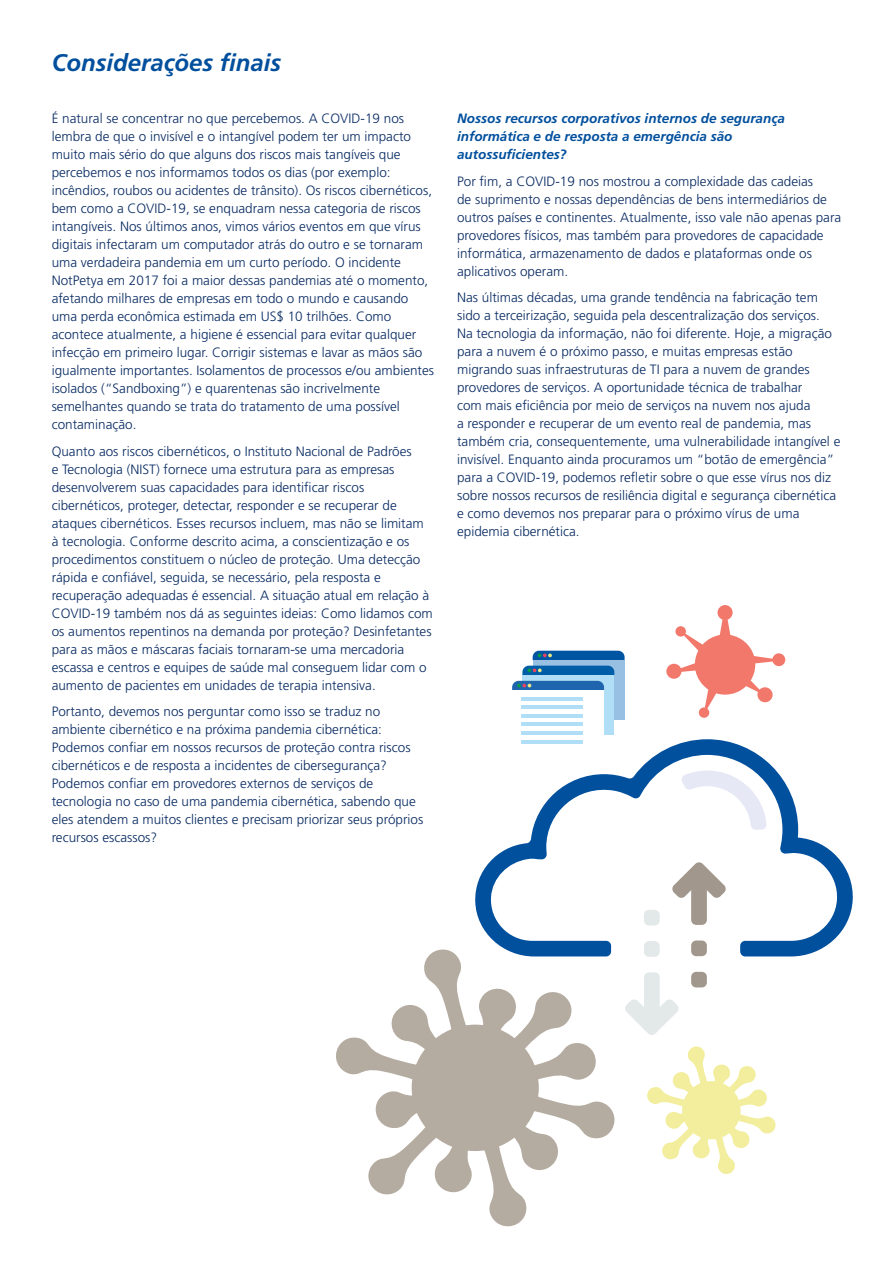
<style>
.page{position:relative;width:893px;height:1263px;background:#fff}
.page>*{position:absolute;margin:0;border:0;box-sizing:border-box;transform-origin:0 0}
.Texto{font:italic 700 24px "Frutiger LT Std";color:#004f9d}
.Texto-2{font:300 13.5px/18px "Frutiger LT Std";color:#082a62}
.Texto-3{font:italic 700 13.5px/18px "Frutiger LT Std";color:#004f9d}
</style>
<div class="page">
<svg style="left:336px;top:949px;width:279px;height:278px"></svg>
<div style="left:412px;top:1025px;width:127px;height:126px;background:#b4aba1;border-radius:50%"></div>
<svg style="left:647px;top:1046px;width:129px;height:128px"></svg>
<div style="left:682px;top:1081px;width:59px;height:58px;background:#f2ee9d;border-radius:50%"></div>
<svg style="left:474px;top:739px;width:379px;height:217px"></svg>
<svg style="left:681px;top:770px;width:86px;height:60px"></svg>
<div style="left:644px;top:941px;width:16px;height:16px;background:#e3e8e8;border-radius:5px"></div>
<div style="left:644px;top:910px;width:16px;height:15px;background:#e3e8e8;border-radius:5px"></div>
<svg style="left:625px;top:972px;width:54px;height:63px"></svg>
<div style="left:691px;top:940px;width:16px;height:16px;background:#a2978c;border-radius:5px"></div>
<div style="left:691px;top:972px;width:16px;height:15px;background:#a2978c;border-radius:5px"></div>
<svg style="left:672px;top:862px;width:54px;height:63px"></svg>
<svg style="left:533px;top:651px;width:92px;height:9px"></svg>
<div style="left:533px;top:660px;width:92px;height:60px;background:#97c0e2"></div>
<svg style="left:522px;top:666px;width:92px;height:9px"></svg>
<div style="left:522px;top:675px;width:92px;height:60px;background:#b0def6"></div>
<svg style="left:512px;top:681px;width:92px;height:9px"></svg>
<div style="left:512px;top:690px;width:92px;height:60px;background:#fff"></div>
<hr style="left:521px;top:697px;width:62px;height:3px;background:#b0def6">
<hr style="left:521px;top:706px;width:62px;height:3px;background:#b0def6">
<hr style="left:521px;top:714px;width:62px;height:3px;background:#b0def6">
<hr style="left:521px;top:723px;width:62px;height:3px;background:#b0def6">
<hr style="left:521px;top:731px;width:62px;height:4px;background:#b0def6">
<hr style="left:521px;top:740px;width:62px;height:3px;background:#b0def6">
<svg style="left:666px;top:605px;width:119px;height:113px"></svg>
<p class="Texto" style="left:52px;top:49px;width:231px">Considerações finais</p>
<p class="Texto-2" style="left:52px;top:110px;width:384px">É natural se concentrar no que percebemos. A COVID-19 nos lembra de que o invisível e o intangível podem ter um impacto muito mais sério do que alguns dos riscos mais tangíveis que percebemos e nos informamos todos os dias (por exemplo: incêndios, roubos ou acidentes de trânsito). Os riscos cibernéticos, bem como a COVID-19, se enquadram nessa categoria de riscos intangíveis. Nos últimos anos, vimos vários eventos em que vírus digitais infectaram um computador atrás do outro e se tornaram uma verdadeira pandemia em um curto período. O incidente NotPetya em 2017 foi a maior dessas pandemias até o momento, afetando milhares de empresas em todo o mundo e causando uma perda econômica estimada em US$ 10 trilhões. Como acontece atualmente, a higiene é essencial para evitar qualquer infecção em primeiro lugar. Corrigir sistemas e lavar as mãos são igualmente importantes. Isolamentos de processos e/ou ambientes isolados (“Sandboxing”) e quarentenas são incrivelmente semelhantes quando se trata do tratamento de uma possível contaminação.</p>
<p class="Texto-2" style="left:52px;top:442px;width:383px">Quanto aos riscos cibernéticos, o Instituto Nacional de Padrões<br>e Tecnologia (NIST) fornece uma estrutura para as empresas desenvolverem suas capacidades para identificar riscos cibernéticos, proteger, detectar, responder e se recuperar de ataques cibernéticos. Esses recursos incluem, mas não se limitam à tecnologia. Conforme descrito acima, a conscientização e os procedimentos constituem o núcleo de proteção. Uma detecção rápida e confiável, seguida, se necessário, pela resposta e recuperação adequadas é essencial. A situação atual em relação à COVID-19 também nos dá as seguintes ideias: Como lidamos com os aumentos repentinos na demanda por proteção? Desinfetantes para as mãos e máscaras faciais tornaram-se uma mercadoria escassa e centros e equipes de saúde mal conseguem lidar com o aumento de pacientes em unidades de terapia intensiva.</p>
<p class="Texto-2" style="left:52px;top:703px;width:373px">Portanto, devemos nos perguntar como isso se traduz no ambiente cibernético e na próxima pandemia cibernética:<br>Podemos confiar em nossos recursos de proteção contra riscos cibernéticos e de resposta a incidentes de cibersegurança?<br>Podemos confiar em provedores externos de serviços de tecnologia no caso de uma pandemia cibernética, sabendo que eles atendem a muitos clientes e precisam priorizar seus próprios recursos escassos?</p>
<p class="Texto-3" style="left:457px;top:110px;width:329px">Nossos recursos corporativos internos de segurança informática e de resposta a emergência são autossuficientes?</p>
<p class="Texto-2" style="left:457px;top:172px;width:386px">Por fim, a COVID-19 nos mostrou a complexidade das cadeias<br>de suprimento e nossas dependências de bens intermediários de outros países e continentes. Atualmente, isso vale não apenas para provedores físicos, mas também para provedores de capacidade informática, armazenamento de dados e plataformas onde os aplicativos operam.</p>
<p class="Texto-2" style="left:457px;top:289px;width:385px">Nas últimas décadas, uma grande tendência na fabricação tem sido a terceirização, seguida pela descentralização dos serviços.<br>Na tecnologia da informação, não foi diferente. Hoje, a migração para a nuvem é o próximo passo, e muitas empresas estão migrando suas infraestruturas de TI para a nuvem de grandes provedores de serviços. A oportunidade técnica de trabalhar<br>com mais eficiência por meio de serviços na nuvem nos ajuda<br>a responder e recuperar de um evento real de pandemia, mas também cria, consequentemente, uma vulnerabilidade intangível e invisível. Enquanto ainda procuramos um “botão de emergência” para a COVID-19, podemos refletir sobre o que esse vírus nos diz sobre nossos recursos de resiliência digital e segurança cibernética e como devemos nos preparar para o próximo vírus de uma epidemia cibernética.</p>
</div>
